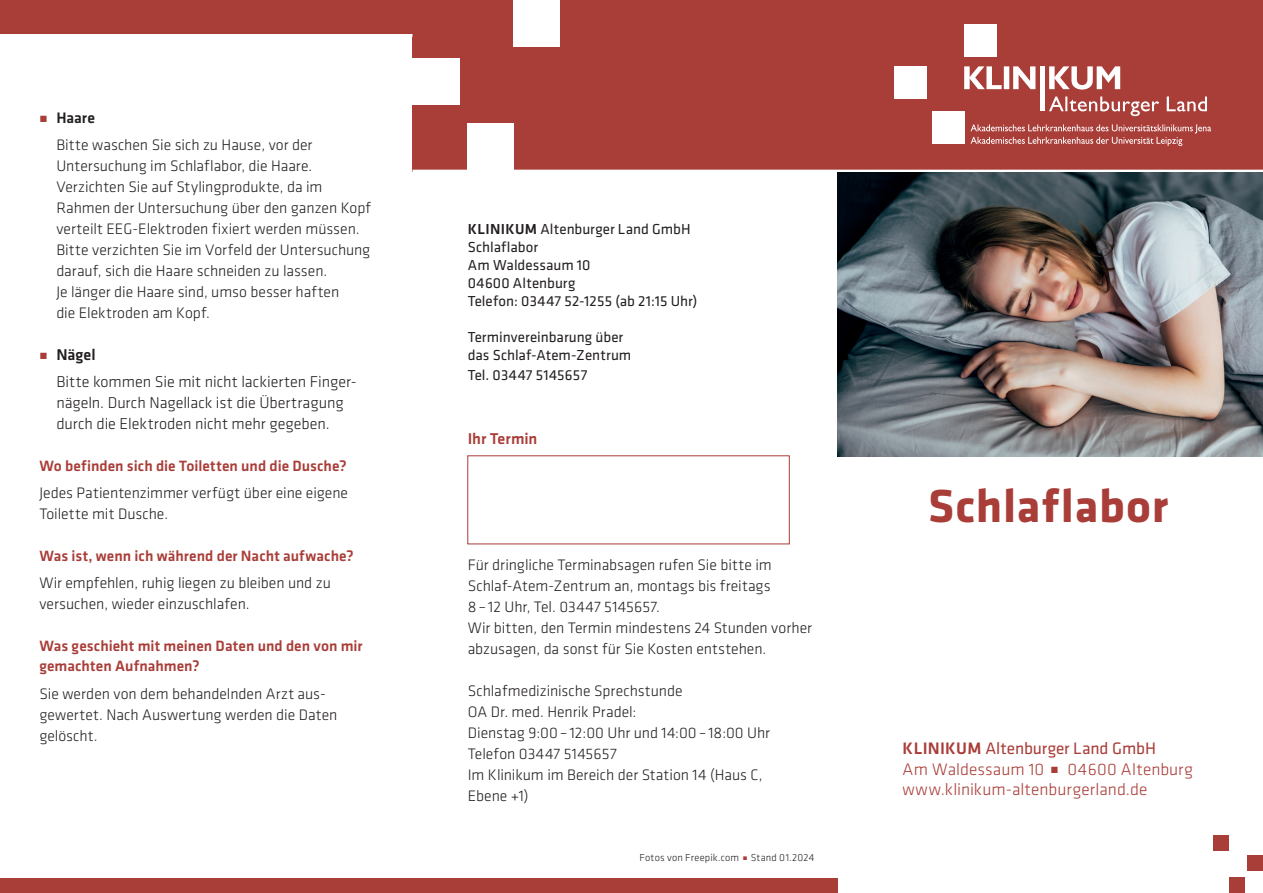
<style>
.page{position:relative;width:1263px;height:893px;background:#fff}
.page>*{position:absolute;margin:0;border:0;box-sizing:border-box;transform-origin:0 0}
.t1{font:700 48px "Klavika";letter-spacing:.015em;color:#a93d38}
.t2{font:300 17.25px/20.7px "Klavika";letter-spacing:.005em;color:#a93d38}
.t3{font:300 16.2px/27px "Klavika";letter-spacing:-.005em;color:#231f20}
.t4{font:500 16.2px "Klavika";letter-spacing:-.005em;color:#a93d38}
.t5{font:300 15.75px/21px "Klavika";color:#231f20}
.t6{font:500 15.45px/19.5px "Klavika";letter-spacing:.005em;color:#a93d38}
.t7{font:15px/18px "Klavika";letter-spacing:.005em;color:#231f20}
.t8{font:300 10.5px "Klavika";letter-spacing:.02em;color:#231f20}
.s1{font-family:"Arial";font-weight:700;font-size:13.5px;color:#a93d38}
.s2{font-weight:500}
.s3{font-family:"Arial";font-weight:700;font-size:7.8px;color:#a93d38}
.s4{font-weight:400}
.s5{font-family:"Arial";font-weight:700;font-size:13.5px}
</style>
<div class="page">
<div style="left:412px;top:0;width:851px;height:171px;background:#a93d38"></div>
<div style="left:467px;top:123px;width:47px;height:47px;background:#fff"></div>
<div style="left:406px;top:58px;width:53px;height:47px;background:#fff"></div>
<div style="left:514px;top:0;width:46px;height:47px;background:#fff"></div>
<div style="left:0;top:879px;width:838px;height:14px;background:#a93d38"></div>
<div style="left:1229px;top:877px;width:15px;height:16px;background:#a93d38"></div>
<div style="left:1247px;top:856px;width:16px;height:15px;background:#a93d38"></div>
<div style="left:1213px;top:835px;width:16px;height:16px;background:#a93d38"></div>
<svg style="left:964px;top:66px;width:156px;height:24px"></svg>
<svg style="left:1049px;top:97px;width:158px;height:19px"></svg>
<div style="left:932px;top:111px;width:32px;height:32px;background:#fff"></div>
<div style="left:894px;top:66px;width:32px;height:33px;background:#fff"></div>
<div style="left:964px;top:24px;width:32px;height:33px;background:#fff"></div>
<hr style="left:1040px;top:66px;width:4px;height:45px;background:#fff">
<svg style="left:970px;top:124px;width:241px;height:22px"></svg>
<hr style="left:412px;top:170px;width:851px;height:3px;background:#fff">
<div style="left:0;top:0;width:421px;height:34px;background:#a93d38"></div>
<img style="left:838px;top:173px;width:425px;height:283px">
<p class="t5" style="left:56px;top:104px;width:258px;line-height:27px;text-indent:-17px"><span class="s1">■</span> <span class="s2">Haare<br></span>Bitte waschen Sie sich zu Hause, vor der</p>
<p class="t5" style="left:56px;top:155px;width:316px">Untersuchung im Schlaflabor, die Haare.<br>Verzichten Sie auf Stylingprodukte, da im Rahmen der Untersuchung über den ganzen Kopf verteilt EEG-Elektroden fixiert werden müssen.<br>Bitte verzichten Sie im Vorfeld der Untersuchung darauf, sich die Haare schneiden zu lassen.<br>Je länger die Haare sind, umso besser haften<br>die Elektroden am Kopf.</p>
<p class="t3" style="left:56px;top:341px;width:300px;text-indent:-17px"><span class="s1">■</span> <span class="s2">Nägel<br></span>Bitte kommen Sie mit nicht lackierten Finger-</p>
<p class="t3" style="left:56px;top:392px;width:289px;line-height:21px">nägeln. Durch Nagellack ist die Übertragung durch die Elektroden nicht mehr gegeben.</p>
<p class="t6" style="left:39px;top:456px;width:309px">Wo befinden sich die Toiletten und die Dusche?</p>
<p class="t5" style="left:39px;top:482px;width:310px">Jedes Patientenzimmer verfügt über eine eigene<br>Toilette mit Dusche.</p>
<p class="t6" style="left:39px;top:546px;width:316px">Was ist, wenn ich während der Nacht aufwache?</p>
<p class="t5" style="left:39px;top:572px;width:293px">Wir empfehlen, ruhig liegen zu bleiben und zu versuchen, wieder einzuschlafen.</p>
<p class="t6" style="left:39px;top:636px;width:325px">Was geschieht mit meinen Daten und den von mir gemachten Aufnahmen?</p>
<p class="t5" style="left:39px;top:683px;width:300px">Sie werden von dem behandelnden Arzt aus&shy;gewertet. Nach Auswertung werden die Daten gelöscht.</p>
<p class="t7" style="left:468px;top:220px;width:231px"><span class="s2">KLINIKUM</span> Altenburger Land GmbH<br>Schlaflabor<br>Am Waldessaum 10<br>04600 Altenburg<br>Telefon: 03447 52-1255 (ab 21:15 Uhr)</p>
<p class="t7" style="left:468px;top:328px;width:165px">Terminvereinbarung über das Schlaf-Atem-Zentrum</p>
<p class="t7" style="left:468px;top:365px;width:121px">Tel. 03447 5145657</p>
<p class="t4" style="left:468px;top:428px;width:71px">Ihr Termin</p>
<p class="t5" style="left:468px;top:554px;width:346px">Für dringliche Terminabsagen rufen Sie bitte im Schlaf-Atem-Zentrum an, montags bis freitags<br>8– 12 Uhr, Tel. 03447 5145657.<br>Wir bitten, den Termin mindestens 24 Stunden vorher abzusagen, da sonst für Sie Kosten entstehen.</p>
<p class="t5" style="left:468px;top:680px;width:304px">Schlafmedizinische Sprechstunde<br>OA Dr. med. Henrik Pradel:<br>Dienstag 9:00– 12:00 Uhr und 14:00– 18:00 Uhr<br>Telefon 03447 5145657<br>Im Klinikum im Bereich der Station 14 (Haus C,<br>Ebene +1)</p>
<p class="t8" style="left:639px;top:852px;width:176px">Fotos von Freepik.com <span class="s3">■</span> Stand 01.2024</p>
<h1 class="t1" style="left:928px;top:472px;width:242px">Schlaflabor</h1>
<p class="t2" style="left:902px;top:738px;width:292px"><span class="s2">KLINIKUM</span> <span class="s4">Altenburger Land GmbH<br></span>Am Waldessaum 10 <span class="s5">■</span> 04600 Altenburg www.klinikum-altenburgerland.de</p>
</div>
